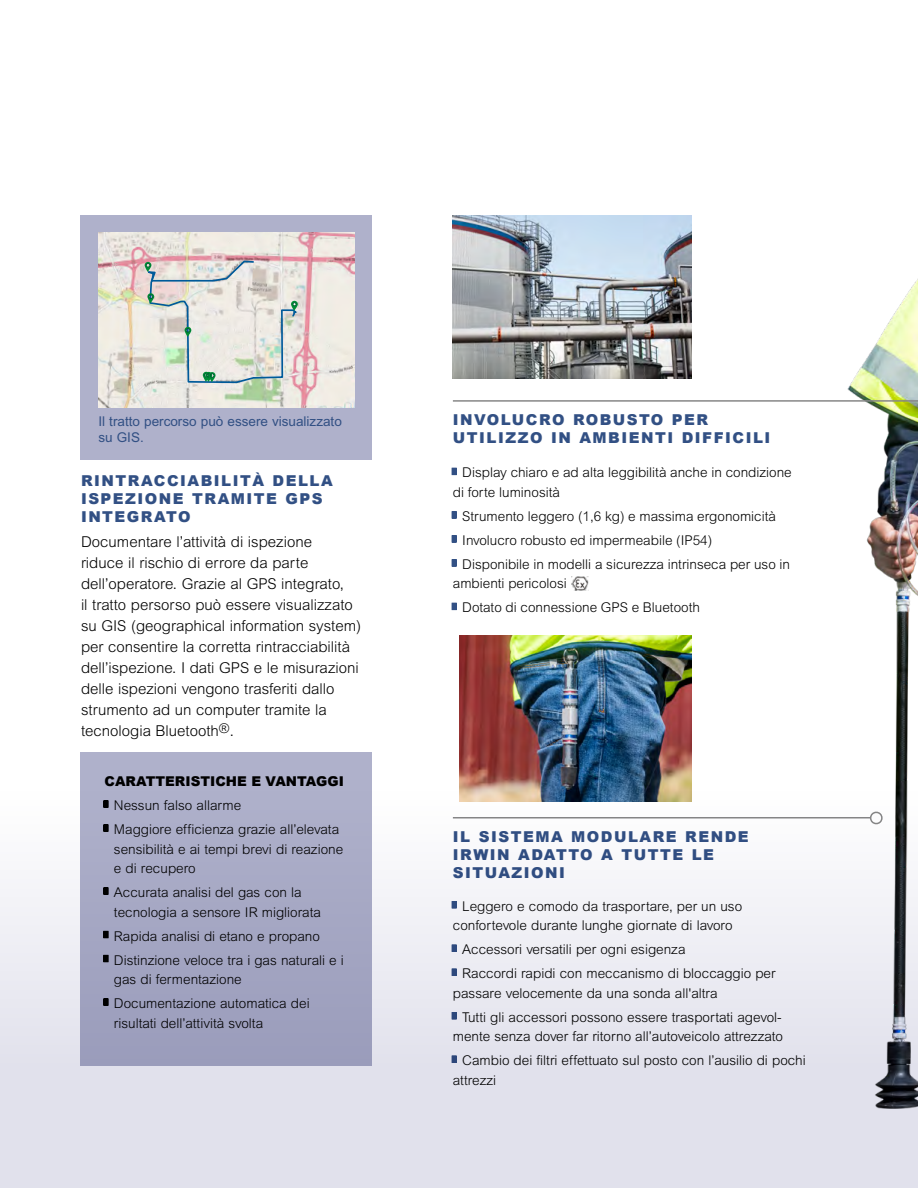
<style>
.page{position:relative;width:918px;height:1188px;background:#fff}
.page>*{position:absolute;margin:0;border:0;box-sizing:border-box;transform-origin:0 0}
.t1{font:300 15px/21px "Arial MT Std";color:#000}
.t2{font:900 15px/18px "Arial";letter-spacing:.1em;color:#325084}
.t3{font:300 13.5px/19.5px "Arial MT Std";color:#000}
.t4{font:13.5px/16.5px "Arial MT Std";color:#325084}
.t5{font:900 13.5px "Arial";color:#000}
</style>
<div class="page">
<div style="left:81px;top:215px;width:291px;height:245px;background:#afb1cb"></div>
<div style="left:81px;top:752px;width:291px;height:314px;background:#afb1cb"></div>
<img style="left:623px;top:215px;width:295px;height:576px">
<img style="left:99px;top:233px;width:255px;height:174px">
<svg style="left:141px;top:255px;width:161px;height:134px;background:#dad9d3"></svg>
<hr style="left:453px;top:400px;width:465px;height:2px;background:#878787">
<svg style="left:452px;top:468px;width:5px;height:7px"></svg>
<div style="left:452px;top:511px;width:5px;height:8px;border:3px solid #325084"></div>
<svg style="left:452px;top:511px;width:4px;height:7px"></svg>
<div style="left:452px;top:535px;width:5px;height:8px;border:3px solid #325084"></div>
<svg style="left:452px;top:535px;width:4px;height:7px"></svg>
<div style="left:452px;top:559px;width:5px;height:8px;border:3px solid #325084"></div>
<svg style="left:452px;top:559px;width:4px;height:7px"></svg>
<svg style="left:452px;top:603px;width:5px;height:7px"></svg>
<img style="left:571px;top:576px;width:17px;height:15px">
<img style="left:460px;top:636px;width:231px;height:155px">
<img style="left:453px;top:215px;width:238px;height:164px">
<svg style="left:0;top:791px;width:918px;height:397px"></svg>
<p class="t4" style="left:98px;top:413px;width:245px">Il tratto percorso può essere visualizzato su GIS.</p>
<p class="t2" style="left:81px;top:471px;width:253px">RINTRACCIABILITÀ DELLA<br>ISPEZIONE TRAMITE GPS<br>INTEGRATO</p>
<p class="t1" style="left:81px;top:531px;width:282px">Documentare l’attività di ispezione<br>riduce il rischio di errore da parte dell’operatore. Grazie al GPS integrato,<br>il tratto persorso può essere visualizzato su GIS (geographical information system) per consentire la corretta rintracciabilità dell’ispezione. I dati GPS e le misurazioni delle ispezioni vengono trasferiti dallo strumento ad un computer tramite la tecnologia Bluetooth<sup>®</sup>.</p>
<p class="t5" style="left:105px;top:771px;width:241px">CARATTERISTICHE E VANTAGGI</p>
<p class="t3" style="left:105px;top:796px;width:138px">■ Nessun falso allarme</p>
<p class="t3" style="left:114px;top:820px;width:231px;text-indent:-9px">■ Maggiore efficienza grazie all’elevata sensibilità e ai tempi brevi di reazione e di recupero</p>
<p class="t3" style="left:114px;top:883px;width:208px;text-indent:-9px">■ Accurata analisi del gas con la tecnologia a sensore IR migliorata</p>
<p class="t3" style="left:105px;top:926px;width:217px">■ Rapida analisi di etano e propano</p>
<p class="t3" style="left:114px;top:950px;width:231px;text-indent:-9px">■ Distinzione veloce tra i gas naturali e i gas di fermentazione</p>
<p class="t3" style="left:114px;top:994px;width:197px;text-indent:-9px">■ Documentazione automatica dei risultati dell’attività svolta</p>
<p class="t2" style="left:453px;top:411px;width:319px">INVOLUCRO ROBUSTO PER<br>UTILIZZO IN AMBIENTI DIFFICILI</p>
<p class="t3" style="left:453px;top:463px;width:340px"><sup>■</sup> Display chiaro e ad alta leggibilità anche in condizione di forte luminosità</p>
<p class="t3" style="left:453px;top:506px;width:325px"><sup>■</sup> Strumento leggero (1,6 kg) e massima ergonomicità</p>
<p class="t3" style="left:453px;top:530px;width:261px"><sup>■</sup> Involucro robusto ed impermeabile (IP54)</p>
<p class="t3" style="left:453px;top:554px;width:339px"><sup>■</sup> Disponibile in modelli a sicurezza intrinseca per uso in ambienti pericolosi</p>
<p class="t3" style="left:453px;top:598px;width:249px"><sup>■</sup> Dotato di connessione GPS e Bluetooth</p>
<p class="t2" style="left:453px;top:827px;width:297px">IL SISTEMA MODULARE RENDE<br>IRWIN ADATTO A TUTTE LE<br>SITUAZIONI</p>
<p class="t3" style="left:453px;top:896px;width:291px"><sup>■</sup> Leggero e comodo da trasportare, per un uso confortevole durante lunghe giornate di lavoro</p>
<p class="t3" style="left:453px;top:940px;width:234px"><sup>■</sup> Accessori versatili per ogni esigenza</p>
<p class="t3" style="left:453px;top:964px;width:324px"><sup>■</sup> Raccordi rapidi con meccanismo di bloccaggio per passare velocemente da una sonda all'altra</p>
<p class="t3" style="left:453px;top:1007px;width:332px"><sup>■</sup> Tutti gli accessori possono essere trasportati agevol&shy;mente senza dover far ritorno all’autoveicolo attrezzato</p>
<p class="t3" style="left:453px;top:1051px;width:354px"><sup>■</sup> Cambio dei filtri effettuato sul posto con l’ausilio di pochi attrezzi</p>
</div>
